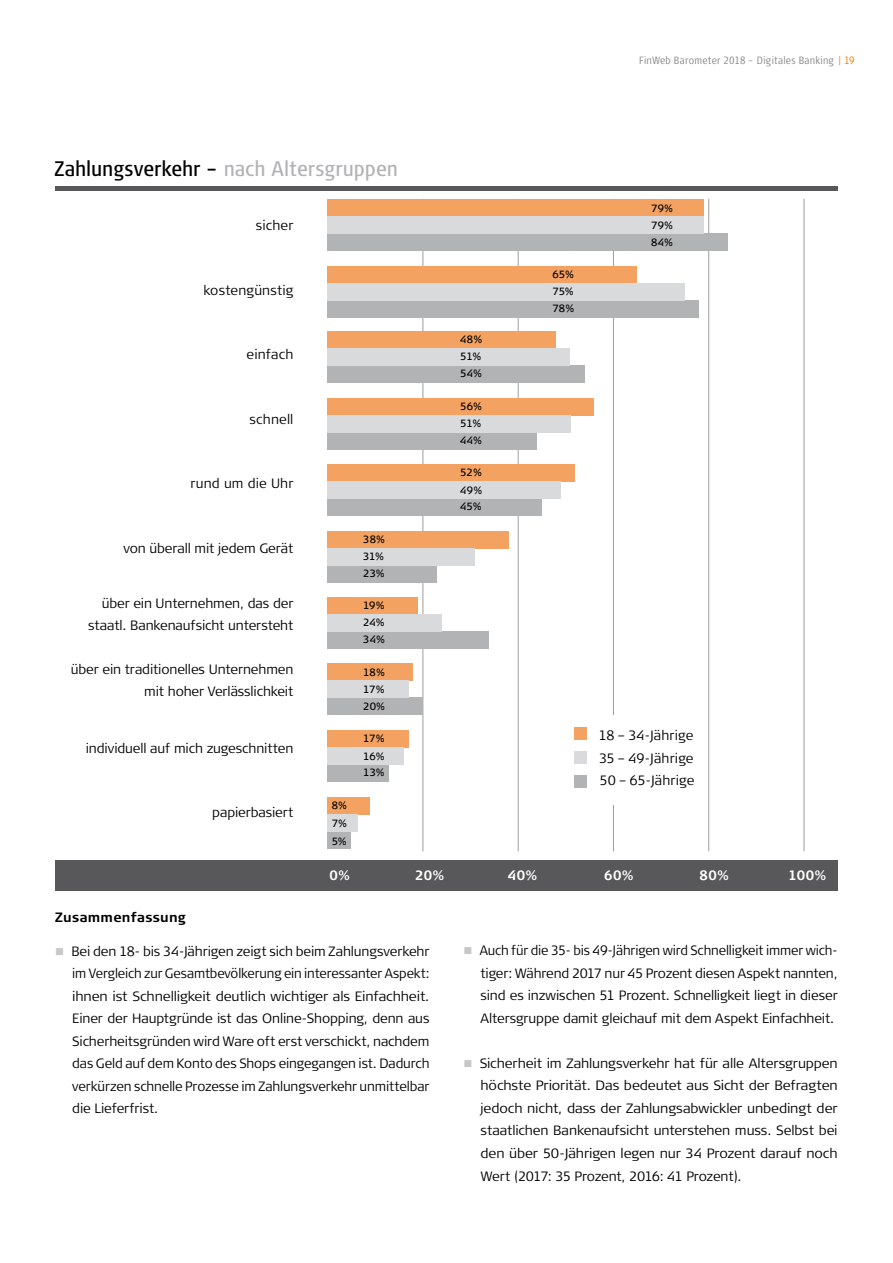
<style>
.page{position:relative;width:893px;height:1263px;background:#fff}
.page>*{position:absolute;margin:0;border:0;box-sizing:border-box;transform-origin:0 0}
.t1{font:21px "Signa Cond Column";letter-spacing:-.005em;color:#b1b3b4}
.t2{font:300 13.5px/22.5px "Signa Column";letter-spacing:-.01em;color:#000;text-align:justify}
.t3{font:300 13.5px/22.5px "Signa Column";letter-spacing:-.01em;color:#000;text-align:justify;scale:.96 1}
.t4{font:300 13.5px "Signa Column";letter-spacing:.01em;color:#000}
.t5{font:700 13.5px "Signa Column";letter-spacing:.02em;color:#fff}
.t6{font:700 13.5px "Signa Column";letter-spacing:.015em;color:#000}
.t7{font:300 13.5px "Signa Column";letter-spacing:.015em;color:#000}
.t8{font:10.5px/17px "Signa Column";letter-spacing:.005em;color:#000;text-align:justify}
.t9{font:300 10.5px "Signa Cond Column";letter-spacing:.02em;color:#87888a}
.s1{color:#000}
.s2{color:#ee7f00}
</style>
<div class="page">
<hr style="left:423px;top:199px;width:1px;height:652px;background:#9c9e9f">
<hr style="left:518px;top:199px;width:1px;height:652px;background:#9c9e9f">
<hr style="left:613px;top:199px;width:1px;height:652px;background:#9c9e9f">
<hr style="left:708px;top:199px;width:1px;height:652px;background:#9c9e9f">
<hr style="left:804px;top:199px;width:1px;height:652px;background:#9c9e9f">
<hr style="left:55px;top:186px;width:783px;height:4px;background:#58585a">
<div style="left:55px;top:860px;width:783px;height:31px;background:#58585a"></div>
<div style="left:327px;top:234px;width:401px;height:17px;background:#b1b3b4"></div>
<div style="left:327px;top:300px;width:372px;height:17px;background:#b1b3b4"></div>
<div style="left:327px;top:366px;width:258px;height:17px;background:#b1b3b4"></div>
<div style="left:327px;top:432px;width:210px;height:17px;background:#b1b3b4"></div>
<div style="left:327px;top:499px;width:215px;height:17px;background:#b1b3b4"></div>
<div style="left:327px;top:565px;width:110px;height:17px;background:#b1b3b4"></div>
<div style="left:327px;top:631px;width:162px;height:17px;background:#b1b3b4"></div>
<div style="left:327px;top:698px;width:96px;height:17px;background:#b1b3b4"></div>
<div style="left:327px;top:764px;width:62px;height:17px;background:#b1b3b4"></div>
<div style="left:327px;top:832px;width:24px;height:17px;background:#b1b3b4"></div>
<div style="left:327px;top:266px;width:310px;height:17px;background:#f4a261"></div>
<div style="left:327px;top:200px;width:377px;height:17px;background:#f4a261"></div>
<div style="left:327px;top:332px;width:229px;height:17px;background:#f4a261"></div>
<div style="left:327px;top:398px;width:267px;height:17px;background:#f4a261"></div>
<div style="left:327px;top:465px;width:248px;height:17px;background:#f4a261"></div>
<div style="left:327px;top:531px;width:182px;height:17px;background:#f4a261"></div>
<div style="left:327px;top:597px;width:91px;height:17px;background:#f4a261"></div>
<div style="left:327px;top:664px;width:86px;height:17px;background:#f4a261"></div>
<div style="left:327px;top:730px;width:81px;height:17px;background:#f4a261"></div>
<div style="left:327px;top:798px;width:43px;height:17px;background:#f4a261"></div>
<div style="left:327px;top:217px;width:377px;height:17px;background:#d9dadb"></div>
<div style="left:327px;top:283px;width:358px;height:17px;background:#d9dadb"></div>
<div style="left:327px;top:349px;width:243px;height:17px;background:#d9dadb"></div>
<div style="left:327px;top:415px;width:244px;height:17px;background:#d9dadb"></div>
<div style="left:327px;top:482px;width:234px;height:17px;background:#d9dadb"></div>
<div style="left:327px;top:548px;width:148px;height:17px;background:#d9dadb"></div>
<div style="left:327px;top:614px;width:115px;height:17px;background:#d9dadb"></div>
<div style="left:327px;top:681px;width:81px;height:17px;background:#d9dadb"></div>
<div style="left:327px;top:747px;width:77px;height:17px;background:#d9dadb"></div>
<div style="left:327px;top:815px;width:31px;height:17px;background:#d9dadb"></div>
<div style="left:561px;top:715px;width:141px;height:90px;background:#fff"></div>
<div style="left:574px;top:727px;width:13px;height:13px;background:#f4a261"></div>
<div style="left:574px;top:751px;width:13px;height:13px;background:#d9dadb"></div>
<div style="left:574px;top:775px;width:13px;height:12px;background:#b1b3b4"></div>
<h1 class="t1" style="left:54px;top:157px;width:345px"><span class="s1">Zahlungsverkehr –</span> nach Altersgruppen</h1>
<p class="t2" style="left:256px;top:215px;width:39px">sicher</p>
<p class="t4" style="left:203px;top:283px;width:91px">kostengünstig</p>
<p class="t4" style="left:247px;top:347px;width:48px">einfach</p>
<p class="t7" style="left:250px;top:412px;width:45px">schnell</p>
<p class="t4" style="left:191px;top:476px;width:104px">rund um die Uhr</p>
<p class="t2" style="left:123px;top:537px;width:171px">von überall mit jedem Gerät</p>
<p class="t2" style="left:88px;top:592px;width:207px;text-align:right">über ein Unternehmen, das der staatl. Bankenaufsicht untersteht</p>
<p class="t2" style="left:71px;top:658px;width:224px;text-align:right">über ein traditionelles Unternehmen mit hoher Verlässlichkeit</p>
<p class="t2" style="left:86px;top:737px;width:209px">individuell auf mich zugeschnitten</p>
<p class="t2" style="left:212px;top:801px;width:83px">papierbasiert</p>
<p class="t8" style="left:332px;top:797px;width:17px">8%</p>
<p class="t8" style="left:332px;top:814px;width:17px">7%</p>
<p class="t8" style="left:332px;top:833px;width:17px">5%</p>
<p class="t8" style="left:363px;top:531px;width:23px">38%</p>
<p class="t8" style="left:363px;top:565px;width:23px">23%</p>
<p class="t8" style="left:363px;top:548px;width:22px">31%</p>
<p class="t8" style="left:363px;top:597px;width:23px">19%</p>
<p class="t8" style="left:363px;top:614px;width:23px">24%</p>
<p class="t8" style="left:363px;top:631px;width:23px">34%</p>
<p class="t8" style="left:363px;top:663px;width:23px">18%</p>
<p class="t8" style="left:363px;top:680px;width:23px">17%</p>
<p class="t8" style="left:363px;top:698px;width:23px">20%</p>
<p class="t8" style="left:363px;top:730px;width:23px">17%</p>
<p class="t8" style="left:363px;top:747px;width:23px">16%</p>
<p class="t8" style="left:363px;top:764px;width:23px">13%</p>
<p class="t8" style="left:460px;top:331px;width:23px">48%</p>
<p class="t8" style="left:460px;top:365px;width:23px">54%</p>
<p class="t8" style="left:460px;top:348px;width:23px">51%</p>
<p class="t8" style="left:460px;top:398px;width:23px">56%</p>
<p class="t8" style="left:460px;top:415px;width:23px">51%</p>
<p class="t8" style="left:460px;top:432px;width:23px">44%</p>
<p class="t8" style="left:460px;top:464px;width:23px">52%</p>
<p class="t8" style="left:460px;top:482px;width:24px">49%</p>
<p class="t8" style="left:460px;top:498px;width:23px">45%</p>
<p class="t8" style="left:552px;top:266px;width:23px">65% 75% 78%</p>
<p class="t9" style="left:639px;top:54px;width:217px">FinWeb Barometer 2018 – Digitales Banking <span class="s2">| 19</span></p>
<p class="t8" style="left:651px;top:200px;width:24px">79%</p>
<p class="t8" style="left:651px;top:234px;width:24px">84%</p>
<p class="t8" style="left:651px;top:216px;width:24px">79%</p>
<p class="t2" style="left:599px;top:724px;width:97px">18 – 34-Jährige 35 – 49-Jährige 50 – 65-Jährige</p>
<p class="t5" style="left:330px;top:867px;width:22px">0%</p>
<p class="t5" style="left:415px;top:867px;width:31px">20%</p>
<p class="t5" style="left:508px;top:867px;width:31px">40%</p>
<p class="t5" style="left:604px;top:867px;width:31px">60%</p>
<p class="t5" style="left:699px;top:867px;width:31px">80%</p>
<p class="t5" style="left:788px;top:867px;width:39px">100%</p>
<p class="t6" style="left:55px;top:909px;width:132px">Zusammenfassung</p>
<p class="t2" style="left:71px;top:940px;width:360px">Bei den 18- bis 34-Jährigen zeigt sich beim Zahlungsverkehr im Vergleich zur Gesamtbevölkerung ein interessanter Aspekt: ihnen ist Schnelligkeit deutlich wichtiger als Einfachheit.<br>Einer der Hauptgründe ist das Online-Shopping, denn aus Sicherheitsgründen wird Ware oft erst verschickt, nachdem das Geld auf dem Konto des Shops eingegangen ist. Dadurch verkürzen schnelle Prozesse im Zahlungsverkehr unmittelbar die Lieferfrist.</p>
<p class="t3" style="left:480px;top:939px;width:374px">Auch für die 35- bis 49-Jährigen wird Schnelligkeit immer wich&shy;tiger: Während 2017 nur 45 Prozent diesen Aspekt nannten, sind es inzwischen 51 Prozent. Schnelligkeit liegt in dieser Altersgruppe damit gleichauf mit dem Aspekt Einfachheit.</p>
<p class="t2" style="left:480px;top:1052px;width:360px">Sicherheit im Zahlungsverkehr hat für alle Altersgruppen höchste Priorität. Das bedeutet aus Sicht der Befragten jedoch nicht, dass der Zahlungsabwickler unbedingt der staatlichen Bankenaufsicht unterstehen muss. Selbst bei den über 50-Jährigen legen nur 34 Prozent darauf noch Wert (2017: 35 Prozent, 2016: 41 Prozent).</p>
</div>
